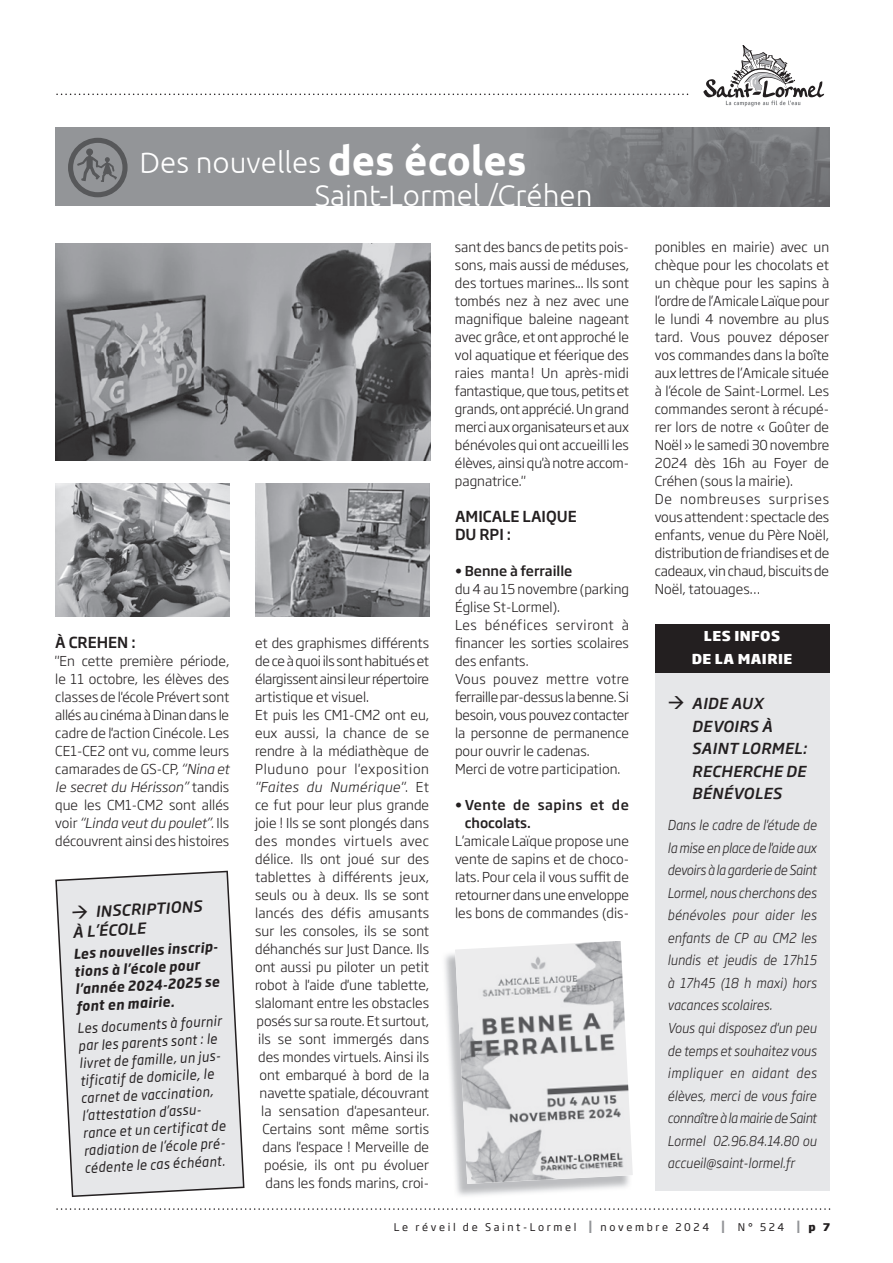
<style>
.page{position:relative;width:893px;height:1263px;background:#fff}
.page>*{position:absolute;margin:0;border:0;box-sizing:border-box;transform-origin:0 0}
.t1{font:300 29.55px/33px "Ubuntu";color:#fff}
.t2{font:italic 500 15px/22.5px "Soho Gothic Pro";letter-spacing:.025em;color:#231f20}
.t3{font:500 15px/18px "Soho Gothic Pro";color:#231f20}
.t4{font:300 13.5px/18px "Soho Gothic Pro";color:#231f20;text-align:justify}
.t5{font:italic 300 13.5px/22.5px "Soho Gothic Pro";letter-spacing:.01em;color:#231f20;scale:.9 1}
.t6{font:italic 13.5px/17.5px "Soho Gothic Pro";color:#231f20;scale:.9 1}
.t7{font:italic 700 13.5px/17.5px "Soho Gothic Pro";color:#231f20;scale:.9 1}
.t8{font:500 13.5px/18px "Soho Gothic Pro";color:#231f20}
.t9{font:300 13.5px "Soho Gothic Pro";letter-spacing:-.025em;color:#231f20}
.t10{font:300 13.5px "Soho Gothic Pro";letter-spacing:-.02em;color:#231f20}
.t11{font:300 13.5px "Soho Gothic Pro";letter-spacing:.045em;color:#231f20}
.t12{font:italic 300 13.5px "Soho Gothic Pro";letter-spacing:.03em;color:#231f20}
.t13{font:300 13.5px "Soho Gothic Pro";letter-spacing:.035em;color:#231f20}
.t14{font:800 13.5px/22.5px "Soho Gothic Pro";letter-spacing:.035em;color:#fff;text-align:center}
.t15{font:10.5px "Soho Gothic Pro";letter-spacing:.25em;color:#231f20}
.s1{font-weight:700;font-size:40.05px}
.s2{font-style:italic}
.s3{font-style:normal}
.s4{font-weight:500;font-size:16.65px;color:#939598}
.s5{font-weight:800}
</style>
<div class="page">
<svg style="left:703px;top:45px;width:122px;height:62px"></svg>
<svg style="left:56px;top:94px;width:632px;height:1px"></svg>
<img style="left:55px;top:244px;width:376px;height:216px">
<img style="left:55px;top:484px;width:175px;height:133px">
<img style="left:255px;top:484px;width:174px;height:133px">
<div style="left:655px;top:626px;width:174px;height:565px;background:#e6e7e9"></div>
<div style="left:655px;top:624px;width:174px;height:26px;background:#231f20"></div>
<div style="left:655px;top:647px;width:174px;height:25px;background:#231f20"></div>
<svg style="left:55px;top:871px;width:189px;height:326px;background:#e4e5e6"></svg>
<svg style="left:56px;top:1208px;width:774px;height:2px"></svg>
<img style="left:444px;top:953px;width:184px;height:243px">
<img style="left:455px;top:941px;width:178px;height:243px">
<div style="left:55px;top:128px;width:774px;height:78px;background:#939598"></div>
<img style="left:549px;top:128px;width:280px;height:78px">
<svg style="left:68px;top:138px;width:60px;height:59px"></svg>
<h1 class="t1" style="left:315px;top:146px;width:279px;text-indent:-176px">Des nouvelles <span class="s1">des écoles<br></span>Saint-Lormel /Créhen</h1>
<p class="t3" style="left:55px;top:633px;width:82px">À CREHEN :</p>
<p class="t4" style="left:55px;top:651px;width:176px">"En cette première période, le 11 octobre, les élèves des classes de l'école Prévert sont allés au cinéma à Dinan dans le cadre de l'action Cinécole. Les CE1-CE2 ont vu, comme leurs camarades de GS-CP, <span class="s2">“Nina et le secret du Hérisson”</span> tandis que les CM1-CM2 sont allés voir <span class="s2">“Linda veut du poulet”</span>. Ils découvrent ainsi des histoires</p>
<p class="t2" style="left:71px;top:903px;width:132px;line-height:19px;rotate:-3deg">→ INSCRIPTIONS<br>À L’ÉCOLE</p>
<p class="t7" style="left:73px;top:945px;width:164px;rotate:-3deg">Les nouvelles inscrip&shy;tions à l’école pour l’année 2024-2025 se font en mairie.</p>
<p class="t6" style="left:77px;top:1019px;width:162px;rotate:-3deg">Les documents à fournir par les parents sont : le livret de famille, un jus&shy;tificatif de domicile, le carnet de vaccination, l’attestation d’assu&shy;rance et un certificat de radiation de l’école pré&shy;cédente le cas échéant.</p>
<p class="t4" style="left:255px;top:633px;width:176px">et des graphismes différents</p>
<p class="t10" style="left:255px;top:650px;width:176px">de ce à quoi ils sont habitués et</p>
<p class="t9" style="left:255px;top:668px;width:176px">élargissent ainsi leur répertoire</p>
<p class="t4" style="left:255px;top:687px;width:115px">artistique et visuel.</p>
<p class="t4" style="left:255px;top:705px;width:176px">Et puis les CM1-CM2 ont eu,</p>
<p class="t4" style="left:255px;top:723px;width:176px">eux aussi, la chance de se</p>
<p class="t4" style="left:255px;top:741px;width:176px">rendre à la médiathèque de</p>
<p class="t11" style="left:255px;top:758px;width:175px">Pluduno pour l'exposition</p>
<p class="t12" style="left:255px;top:776px;width:176px">"Faites du Numérique"<span class="s3">. Et</span></p>
<p class="t4" style="left:255px;top:795px;width:175px">ce fut pour leur plus grande</p>
<p class="t4" style="left:255px;top:813px;width:176px">joie ! Ils se sont plongés dans</p>
<p class="t13" style="left:255px;top:830px;width:176px">des mondes virtuels avec</p>
<p class="t4" style="left:255px;top:849px;width:175px">délice. Ils ont joué sur des</p>
<p class="t4" style="left:255px;top:867px;width:175px">tablettes à différents jeux,</p>
<p class="t4" style="left:255px;top:885px;width:176px">seuls ou à deux. Ils se sont</p>
<p class="t4" style="left:255px;top:903px;width:176px">lancés des défis amusants</p>
<p class="t4" style="left:255px;top:921px;width:176px">sur les consoles, ils se sont</p>
<p class="t4" style="left:255px;top:939px;width:176px">déhanchés sur Just Dance. Ils</p>
<p class="t4" style="left:255px;top:957px;width:175px">ont aussi pu piloter un petit</p>
<p class="t4" style="left:255px;top:975px;width:176px">robot à l'aide d'une tablette,</p>
<p class="t4" style="left:255px;top:993px;width:176px">slalomant entre les obstacles</p>
<p class="t4" style="left:257px;top:1011px;width:174px">posés sur sa route. Et surtout,</p>
<p class="t4" style="left:258px;top:1029px;width:172px">ils se sont immergés dans</p>
<p class="t4" style="left:258px;top:1047px;width:172px">des mondes virtuels. Ainsi ils</p>
<p class="t4" style="left:260px;top:1065px;width:171px">ont embarqué à bord de la</p>
<p class="t4" style="left:260px;top:1083px;width:171px">navette spatiale, découvrant</p>
<p class="t4" style="left:261px;top:1101px;width:170px">la sensation d'apesanteur.</p>
<p class="t4" style="left:263px;top:1119px;width:168px">Certains sont même sortis</p>
<p class="t4" style="left:263px;top:1137px;width:168px">dans l'espace ! Merveille de</p>
<p class="t4" style="left:264px;top:1155px;width:166px">poésie, ils ont pu évoluer</p>
<p class="t4" style="left:266px;top:1173px;width:165px">dans les fonds marins, croi-</p>
<p class="t4" style="left:455px;top:237px;width:176px">sant des bancs de petits pois&shy;sons, mais aussi de méduses, des tortues marines... Ils sont tombés nez à nez avec une magnifique baleine nageant avec grâce, et ont approché le vol aquatique et féerique des raies manta ! Un après-midi fantastique, que tous, petits et grands, ont apprécié. Un grand merci aux organisateurs et aux bénévoles qui ont accueilli les élèves, ainsi qu'à notre accom&shy;pagnatrice."</p>
<p class="t3" style="left:455px;top:507px;width:123px">AMICALE LAIQUE<br>DU RPI :</p>
<p class="t8" style="left:455px;top:561px;width:119px">• Benne à ferraille</p>
<p class="t4" style="left:455px;top:579px;width:176px;text-align:left">du 4 au 15 novembre (parking<br>Église St-Lormel).<br>Les bénéfices serviront à financer les sorties scolaires des enfants.<br>Vous pouvez mettre votre ferraille par-dessus la benne. Si besoin, vous pouvez contacter la personne de permanence pour ouvrir le cadenas.<br>Merci de votre participation.</p>
<p class="t8" style="left:465px;top:795px;width:166px;text-indent:-10px">• Vente de sapins et de chocolats.</p>
<p class="t4" style="left:455px;top:831px;width:176px">L’amicale Laïque propose une vente de sapins et de choco&shy;lats. Pour cela il vous suffit de retourner dans une enveloppe les bons de commandes (dis-</p>
<p class="t4" style="left:655px;top:237px;width:176px;text-align:left">ponibles en mairie) avec un chèque pour les chocolats et un chèque pour les sapins à l’ordre de l’Amicale Laïque pour le lundi 4 novembre au plus tard. Vous pouvez déposer vos commandes dans la boîte aux lettres de l’Amicale située à l’école de Saint-Lormel. Les commandes seront à récupé&shy;rer lors de notre « Goûter de<br>Noël » le samedi 30 novembre<br>2024 dès 16h au Foyer de<br>Créhen (sous la mairie).<br>De nombreuses surprises vous attendent : spectacle des enfants, venue du Père Noël, distribution de friandises et de cadeaux, vin chaud, biscuits de<br>Noël, tatouages…</p>
<p class="t14" style="left:692px;top:624px;width:102px">LES INFOS<br>DE LA MAIRIE</p>
<p class="t2" style="left:692px;top:691px;width:116px;text-indent:-24px">→ AIDE AUX<br>DEVOIRS À<br>SAINT LORMEL:<br>RECHERCHE DE<br>BÉNÉVOLES</p>
<p class="t5" style="left:668px;top:813px;width:167px">Dans le cadre de l'étude de la mise en place de l'aide aux devoirs à la garderie de Saint<br>Lormel, nous cherchons des bénévoles pour aider les enfants de CP au CM2 les lundis et jeudis de 17h15 à 17h45 (18 h maxi) hors vacances scolaires.<br>Vous qui disposez d'un peu de temps et souhaitez vous impliquer en aidant des élèves, merci de vous faire connaître à la mairie de Saint<br>Lormel 02.96.84.14.80 ou accueil@saint-lormel.fr</p>
<p class="t15" style="left:394px;top:1219px;width:438px">Le réveil de Saint-Lormel <span class="s4">I</span> novembre 2024 <span class="s4">I</span> N° 524 <span class="s4">I</span> <span class="s5">p 7</span></p>
</div>
